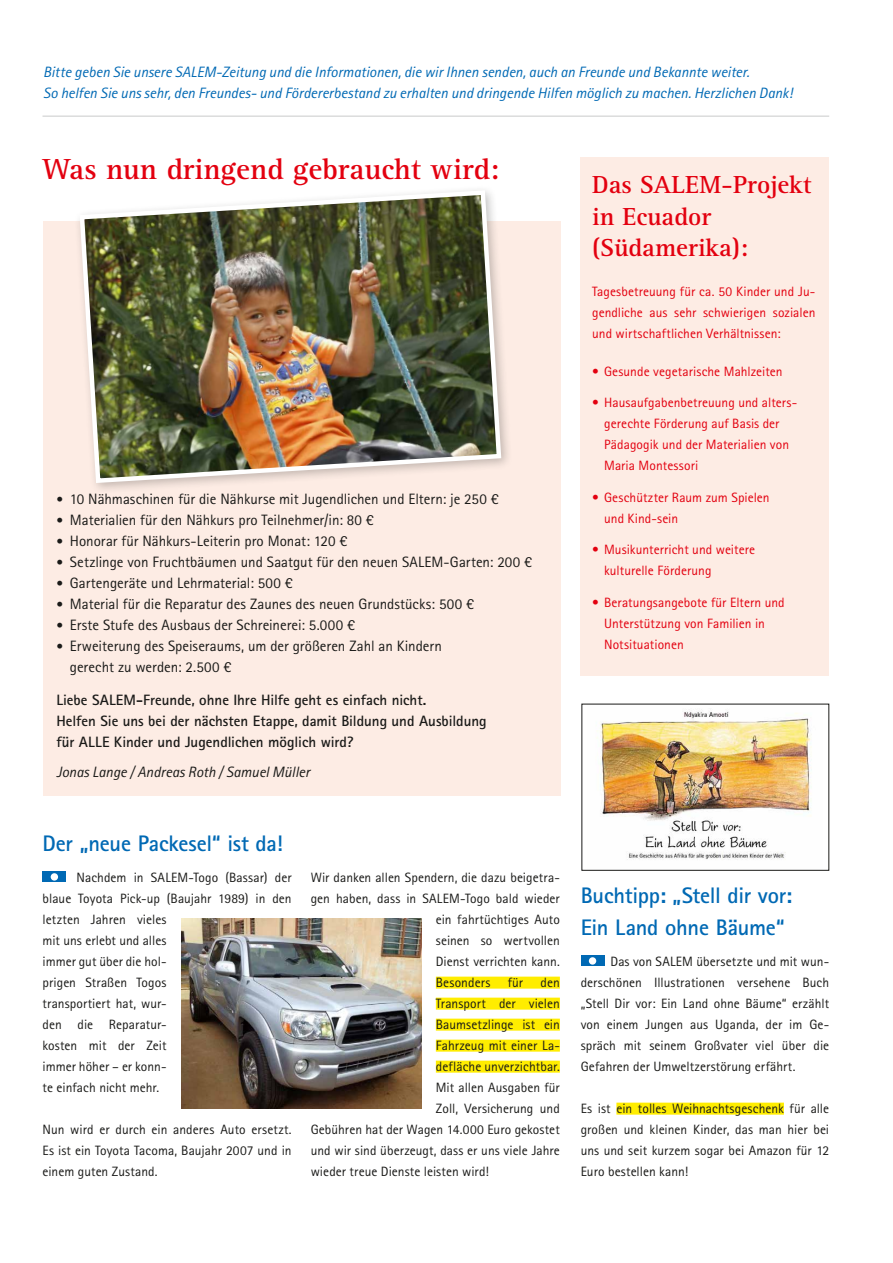
<style>
.page{position:relative;width:893px;height:1263px;background:#fff}
.page>*{position:absolute;margin:0;border:0;box-sizing:border-box;transform-origin:0 0}
.t1{font:700 30px "Rotis Serif Pro";color:#e3000f}
.t2{font:700 25.5px/31.5px "Rotis Serif Pro";color:#e3000f}
.t3{font:700 22.5px/31.5px "Rotis Sans Serif Pro";letter-spacing:-.01em;color:#0069b4}
.t4{font:15px/21px "Rotis Sans Serif Pro";color:#1a1a18}
.t5{font:italic 15px/21px "Rotis Sans Serif Pro";letter-spacing:-.005em;color:#0069b4}
.t6{font:700 15px/21px "Rotis Sans Serif Pro";color:#1a1a18}
.t7{font:italic 15px "Rotis Sans Serif Pro";letter-spacing:-.005em;color:#1a1a18}
.t8{font:13.5px/21px "Rotis Sans Serif Pro";color:#1a1a18;text-align:justify}
.t9{font:13.5px/21px "Rotis Sans Serif Pro";letter-spacing:.005em;color:#e3000f}
.s1{font-size:13.5px}
</style>
<div class="page">
<div style="left:43px;top:221px;width:517px;height:574px;background:#fdece4"></div>
<div style="left:581px;top:158px;width:248px;height:518px;background:#fdece4"></div>
<div style="left:616px;top:1103px;width:168px;height:12px;background:#ffed00"></div>
<div style="left:581px;top:956px;width:23px;height:10px;background:#0069b4"></div>
<div style="left:589px;top:957px;width:7px;height:8px;background:#fff;border-radius:50%"></div>
<img style="left:597px;top:711px;width:215px;height:149px">
<div style="left:581px;top:704px;width:248px;height:167px;border:1px solid #1a1a18"></div>
<div style="left:74px;top:184px;width:439px;height:311px;background:#1a1a18;opacity:.26"></div>
<img style="left:77px;top:188px;width:427px;height:297px">
<div style="left:43px;top:872px;width:23px;height:10px;background:#0069b4"></div>
<div style="left:51px;top:873px;width:7px;height:8px;background:#fff;border-radius:50%"></div>
<div style="left:436px;top:977px;width:124px;height:12px;background:#ffed00"></div>
<div style="left:436px;top:998px;width:124px;height:12px;background:#ffed00"></div>
<div style="left:436px;top:1019px;width:124px;height:12px;background:#ffed00"></div>
<div style="left:436px;top:1040px;width:124px;height:12px;background:#ffed00"></div>
<div style="left:436px;top:1061px;width:124px;height:12px;background:#ffed00"></div>
<img style="left:182px;top:918px;width:240px;height:190px">
<hr style="left:43px;top:116px;width:786px;height:1px;background:#cfd0d0">
<p class="t5" style="left:43px;top:62px;width:751px">Bitte geben Sie unsere SALEM-Zeitung und die Informationen, die wir Ihnen senden, auch an Freunde und Bekannte weiter.<br>So helfen Sie uns sehr, den Freundes- und Fördererbestand zu erhalten und dringende Hilfen möglich zu machen. Herzlichen Dank!</p>
<h1 class="t1" style="left:42px;top:150px;width:459px">Was nun dringend gebraucht wird:</h1>
<p class="t4" style="left:56px;top:489px;width:444px"><span class="s1">•</span> 10 Nähmaschinen für die Nähkurse mit Jugendlichen und Eltern: je 250 €</p>
<p class="t4" style="left:56px;top:510px;width:319px"><span class="s1">•</span> Materialien für den Nähkurs pro Teilnehmer/in: 80 €</p>
<p class="t4" style="left:56px;top:531px;width:293px"><span class="s1">•</span> Honorar für Nähkurs-Leiterin pro Monat: 120 €</p>
<p class="t4" style="left:56px;top:552px;width:477px"><span class="s1">•</span> Setzlinge von Fruchtbäumen und Saatgut für den neuen SALEM-Garten: 200 €</p>
<p class="t4" style="left:56px;top:573px;width:238px"><span class="s1">•</span> Gartengeräte und Lehrmaterial: 500 €</p>
<p class="t4" style="left:56px;top:594px;width:419px"><span class="s1">•</span> Material für die Reparatur des Zaunes des neuen Grundstücks: 500 €</p>
<p class="t4" style="left:56px;top:615px;width:300px"><span class="s1">•</span> Erste Stufe des Ausbaus der Schreinerei: 5.000 €</p>
<p class="t4" style="left:70px;top:636px;width:374px;text-indent:-14px"><span class="s1">•</span> Erweiterung des Speiseraums, um der größeren Zahl an Kindern gerecht zu werden: 2.500 €</p>
<p class="t6" style="left:56px;top:690px;width:432px">Liebe SALEM-Freunde, ohne Ihre Hilfe geht es einfach nicht.<br>Helfen Sie uns bei der nächsten Etappe, damit Bildung und Ausbildung für ALLE Kinder und Jugendlichen möglich wird?</p>
<p class="t7" style="left:56px;top:763px;width:255px">Jonas Lange / Andreas Roth / Samuel Müller</p>
<h2 class="t2" style="left:592px;top:169px;width:221px">Das SALEM-Projekt in Ecuador (Südamerika):</h2>
<p class="t9" style="left:592px;top:281px;width:225px;text-align:justify">Tagesbetreuung für ca. 50 Kinder und Ju&shy;gendliche aus sehr schwierigen sozialen und wirtschaftlichen Verhältnissen:</p>
<p class="t9" style="left:592px;top:361px;width:192px">• Gesunde vegetarische Mahlzeiten</p>
<p class="t9" style="left:604px;top:392px;width:195px;text-indent:-12px">• Hausaufgabenbetreuung und alters&shy;gerechte Förderung auf Basis der<br>Pädagogik und der Materialien von<br>Maria Montessori</p>
<p class="t9" style="left:604px;top:487px;width:167px;text-indent:-12px">• Geschützter Raum zum Spielen und Kind-sein</p>
<p class="t9" style="left:604px;top:539px;width:153px;text-indent:-12px">• Musikunterricht und weitere kulturelle Förderung</p>
<p class="t9" style="left:604px;top:592px;width:182px;text-indent:-12px">• Beratungsangebote für Eltern und<br>Unterstützung von Familien in<br>Notsituationen</p>
<h3 class="t3" style="left:43px;top:827px;width:242px">Der „neue Packesel“ ist da!</h3>
<p class="t8" style="left:43px;top:867px;width:251px;text-align:left;text-indent:34px">Nachdem in SALEM-Togo (Bassar) der blaue Toyota Pick-up (Baujahr 1989) in den letzten Jahren vieles<br>mit uns erlebt und alles<br>immer gut über die hol-<br>prigen Straßen Togos<br>transportiert hat, wur-<br>den die Reparatur-<br>kosten mit der Zeit<br>immer höher – er konn-<br>te einfach nicht mehr.</p>
<p class="t8" style="left:43px;top:1119px;width:251px">Nun wird er durch ein anderes Auto ersetzt.<br>Es ist ein Toyota Tacoma, Baujahr 2007 und in einem guten Zustand.</p>
<p class="t8" style="left:311px;top:867px;width:251px">Wir danken allen Spendern, die dazu beigetra-</p>
<p class="t8" style="left:311px;top:888px;width:251px">gen haben, dass in SALEM-Togo bald wieder</p>
<p class="t8" style="left:436px;top:909px;width:126px">ein fahrtüchtiges Auto</p>
<p class="t8" style="left:436px;top:930px;width:126px">seinen so wertvollen</p>
<p class="t8" style="left:436px;top:951px;width:126px">Dienst verrichten kann.</p>
<p class="t8" style="left:436px;top:972px;width:56px">Besonders</p>
<p class="t8" style="left:508px;top:972px;width:17px">für</p>
<p class="t8" style="left:541px;top:972px;width:21px">den</p>
<p class="t8" style="left:436px;top:993px;width:126px">Transport der vielen</p>
<p class="t8" style="left:436px;top:1014px;width:126px">Baumsetzlinge ist ein</p>
<p class="t8" style="left:436px;top:1035px;width:126px">Fahrzeug mit einer La-</p>
<p class="t8" style="left:436px;top:1056px;width:126px">defläche unverzichtbar.</p>
<p class="t8" style="left:436px;top:1077px;width:126px">Mit allen Ausgaben für</p>
<p class="t8" style="left:436px;top:1098px;width:126px">Zoll, Versicherung und</p>
<p class="t8" style="left:311px;top:1119px;width:251px">Gebühren hat der Wagen 14.000 Euro gekostet</p>
<p class="t8" style="left:311px;top:1140px;width:251px">und wir sind überzeugt, dass er uns viele Jahre</p>
<p class="t8" style="left:311px;top:1161px;width:180px">wieder treue Dienste leisten wird!</p>
<h3 class="t3" style="left:581px;top:879px;width:213px">Buchtipp: „Stell dir vor:<br>Ein Land ohne Bäume“</h3>
<p class="t8" style="left:581px;top:951px;width:250px;text-indent:30px">Das von SALEM übersetzte und mit wun&shy;derschönen Illustrationen versehene Buch „Stell Dir vor: Ein Land ohne Bäume“ erzählt von einem Jungen aus Uganda, der im Ge&shy;spräch mit seinem Großvater viel über die Gefahren der Umweltzerstörung erfährt.</p>
<p class="t8" style="left:581px;top:1098px;width:250px">Es ist ein tolles Weihnachtsgeschenk für alle großen und kleinen Kinder, das man hier bei uns und seit kurzem sogar bei Amazon für 12<br>Euro bestellen kann!</p>
</div>
